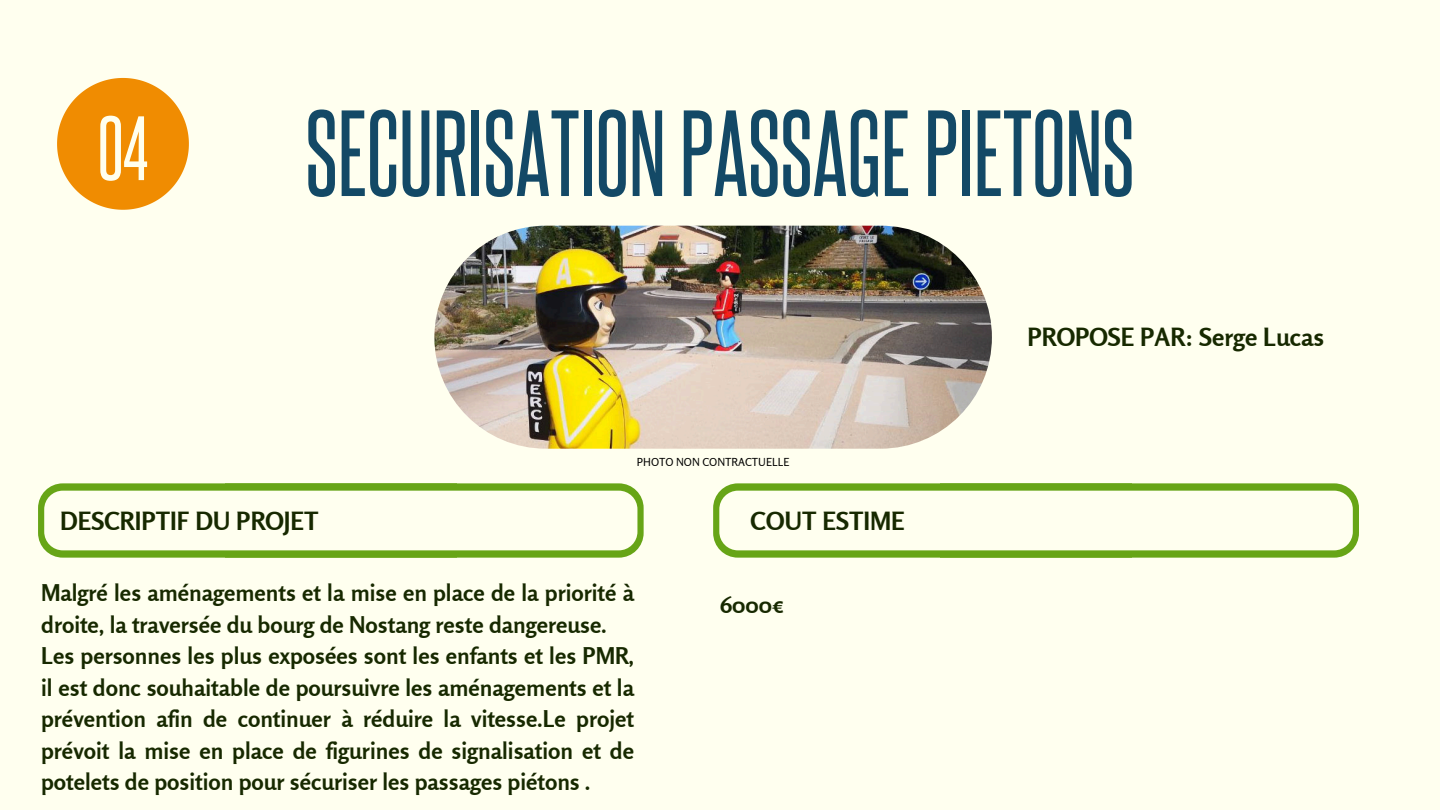
<style>
.page{position:relative;width:1440px;height:810px;background:#ffffef}
.page>*{position:absolute;margin:0;border:0;box-sizing:border-box;transform-origin:0 0}
.t1{font:104px "Aka Acid Steelfish";color:#134966}
.t2{font:77.5px "Aka Acid Steelfish";color:#ffffef}
.t3{font:700 25px "Rosario";color:#172900}
.t4{font:700 23px/31.5px "Rosario";color:#172900}
.t5{font:11px "Rosario";color:#000}
</style>
<div class="page">
<svg style="left:57px;top:77px;width:132px;height:133px"></svg>
<img style="left:434px;top:226px;width:558px;height:223px;border-radius:112px">
<svg style="left:38px;top:483px;width:605px;height:74px"></svg>
<svg style="left:713px;top:483px;width:646px;height:74px"></svg>
<p class="t2" style="left:98px;top:122px;width:52px">04</p>
<h1 class="t1" style="left:306px;top:118px;width:830px">SECURISATIONPASSAGEPIETONS</h1>
<p class="t5" style="left:637px;top:455px;width:154px">PHOTO NON CONTRACTUELLE</p>
<p class="t3" style="left:60px;top:505px;width:260px">DESCRIPTIF DU PROJET</p>
<h2 class="t3" style="left:751px;top:505px;width:156px">COUT ESTIME</h2>
<h3 class="t4" style="left:41px;top:577px;width:594px">Malgré les aménagements et la mise en place de la priorité à droite, la traversée du bourg de Nostang reste dangereuse.<br>Les personnes les plus exposées sont les enfants et les PMR, il est donc souhaitable de poursuivre les aménagements et la prévention afin de continuer à réduire la vitesse.Le projet prévoit la mise en place de figurines de signalisation et de potelets de position pour sécuriser les passages piétons .</h3>
<p class="t4" style="left:720px;top:589px;width:65px">6000€</p>
<p class="t3" style="left:1028px;top:322px;width:298px">PROPOSE PAR: Serge Lucas</p>
</div>
